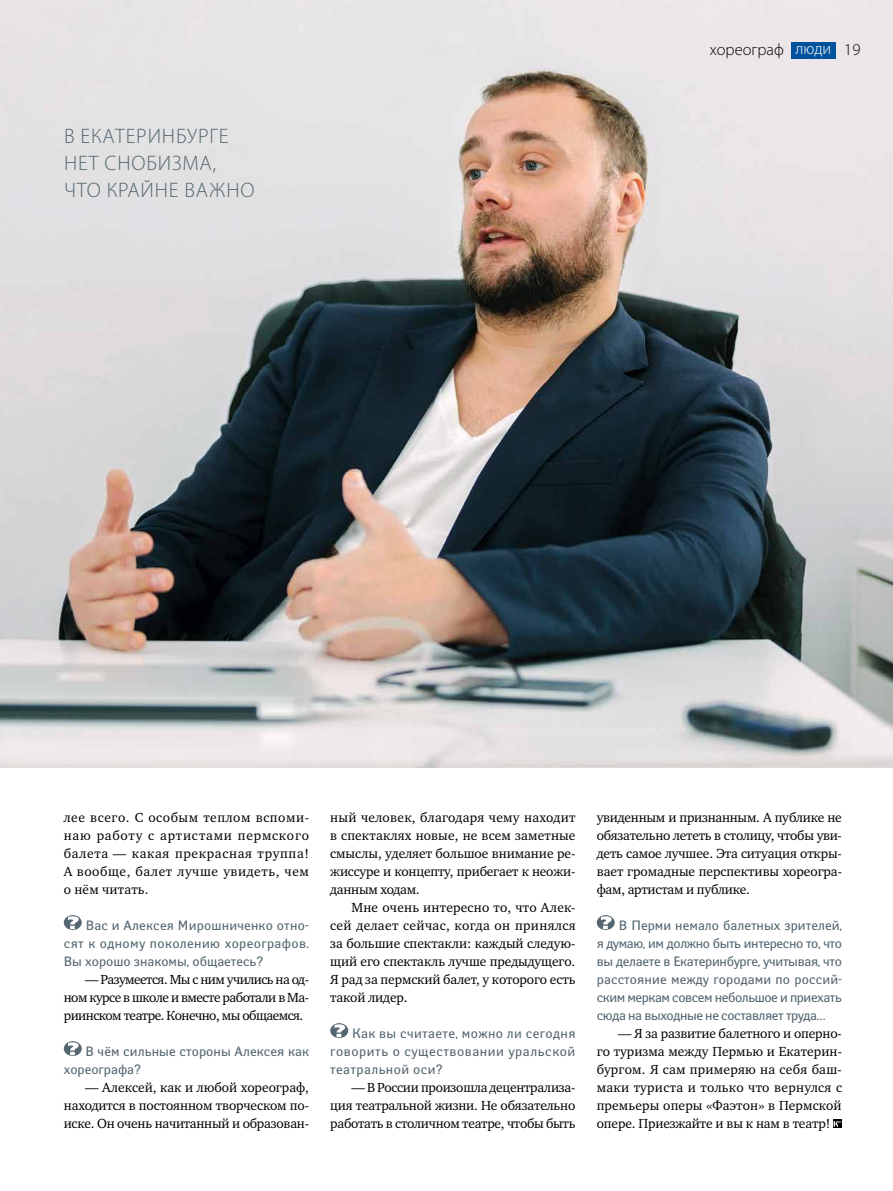
<style>
.page{position:relative;width:893px;height:1191px;background:#fff}
.page>*{position:absolute;margin:0;border:0;box-sizing:border-box;transform-origin:0 0}
.t1{font:300 21px/27px "Myriad Pro";letter-spacing:.04em;color:#546670}
.t2{font:300 16.5px "Myriad Pro";color:#000}
.t3{font:300 16.5px "Myriad Pro";color:#fff}
.t4{font:13.5px/18px "Charter ITC";letter-spacing:-.01em;color:#000;text-align:justify}
.t5{font:13.5px/18px "Yanus";letter-spacing:.005em;color:#546670;text-align:justify}
.s1{color:#000}
</style>
<div class="page">
<img style="left:0;top:0;width:893px;height:768px">
<div style="left:791px;top:42px;width:44px;height:17px;background:#00529c"></div>
<svg style="left:64px;top:915px;width:18px;height:15px"></svg>
<svg style="left:64px;top:1041px;width:18px;height:15px"></svg>
<svg style="left:330px;top:1023px;width:18px;height:15px"></svg>
<svg style="left:597px;top:915px;width:18px;height:15px"></svg>
<svg style="left:833px;top:1119px;width:9px;height:9px"></svg>
<svg style="left:834px;top:1121px;width:7px;height:5px"></svg>
<h1 class="t1" style="left:64px;top:122px;width:192px">В ЕКАТЕРИНБУРГЕ<br>НЕТ СНОБИЗМА,<br>ЧТО КРАЙНЕ ВАЖНО</h1>
<p class="t2" style="left:710px;top:40px;width:75px">хореограф</p>
<p class="t3" style="left:795px;top:39px;width:66px">люди <span class="s1">19</span></p>
<p class="t4" style="left:64px;top:808px;width:247px">лее всего. С особым теплом вспоми&shy;наю работу с артистами пермского балета — какая прекрасная труппа!<br>А вообще, балет лучше увидеть, чем о нём читать.</p>
<p class="t5" style="left:64px;top:916px;width:247px;text-indent:22px">Вас и Алексея Мирошниченко отно&shy;сят к одному поколению хореографов.<br>Вы хорошо знакомы, общаетесь?</p>
<p class="t4" style="left:64px;top:970px;width:247px;text-indent:21px">— Разумеется. Мы с ним учились на од&shy;ном курсе в школе и вместе работали в Ма&shy;риинском театре. Конечно, мы общаемся.</p>
<p class="t5" style="left:64px;top:1042px;width:247px;text-indent:22px">В чём сильные стороны Алексея как хореографа?</p>
<p class="t4" style="left:64px;top:1078px;width:247px;text-indent:21px">— Алексей, как и любой хореограф, находится в постоянном творческом по&shy;иске. Он очень начитанный и образован-</p>
<p class="t4" style="left:330px;top:808px;width:247px">ный человек, благодаря чему находит в спектаклях новые, не всем заметные смыслы, уделяет большое внимание ре&shy;жиссуре и концепту, прибегает к неожи&shy;данным ходам.</p>
<p class="t4" style="left:330px;top:898px;width:247px;text-indent:21px">Мне очень интересно то, что Алек&shy;сей делает сейчас, когда он принялся за большие спектакли: каждый следую&shy;щий его спектакль лучше предыдущего.<br>Я рад за пермский балет, у которого есть такой лидер.</p>
<p class="t5" style="left:330px;top:1024px;width:247px;text-indent:22px">Как вы считаете, можно ли сегодня говорить о существовании уральской театральной оси?</p>
<p class="t4" style="left:330px;top:1078px;width:247px;text-indent:21px">— В России произошла децентрализа&shy;ция театральной жизни. Не обязательно работать в столичном театре, чтобы быть</p>
<p class="t4" style="left:597px;top:808px;width:247px">увиденным и признанным. А публике не обязательно лететь в столицу, чтобы уви&shy;деть самое лучшее. Эта ситуация откры&shy;вает громадные перспективы хореогра&shy;фам, артистам и публике.</p>
<p class="t5" style="left:597px;top:916px;width:247px;text-indent:22px">В Перми немало балетных зрителей, я думаю, им должно быть интересно то, что вы делаете в Екатеринбурге, учитывая, что расстояние между городами по россий&shy;ским меркам совсем небольшое и приехать сюда на выходные не составляет труда…</p>
<p class="t4" style="left:597px;top:1024px;width:247px;text-indent:21px">— Я за развитие балетного и оперно&shy;го туризма между Пермью и Екатерин&shy;бургом. Я сам примеряю на себя баш&shy;маки туриста и только что вернулся с премьеры оперы «Фаэтон» в Пермской опере. Приезжайте и вы к нам в театр!</p>
</div>
